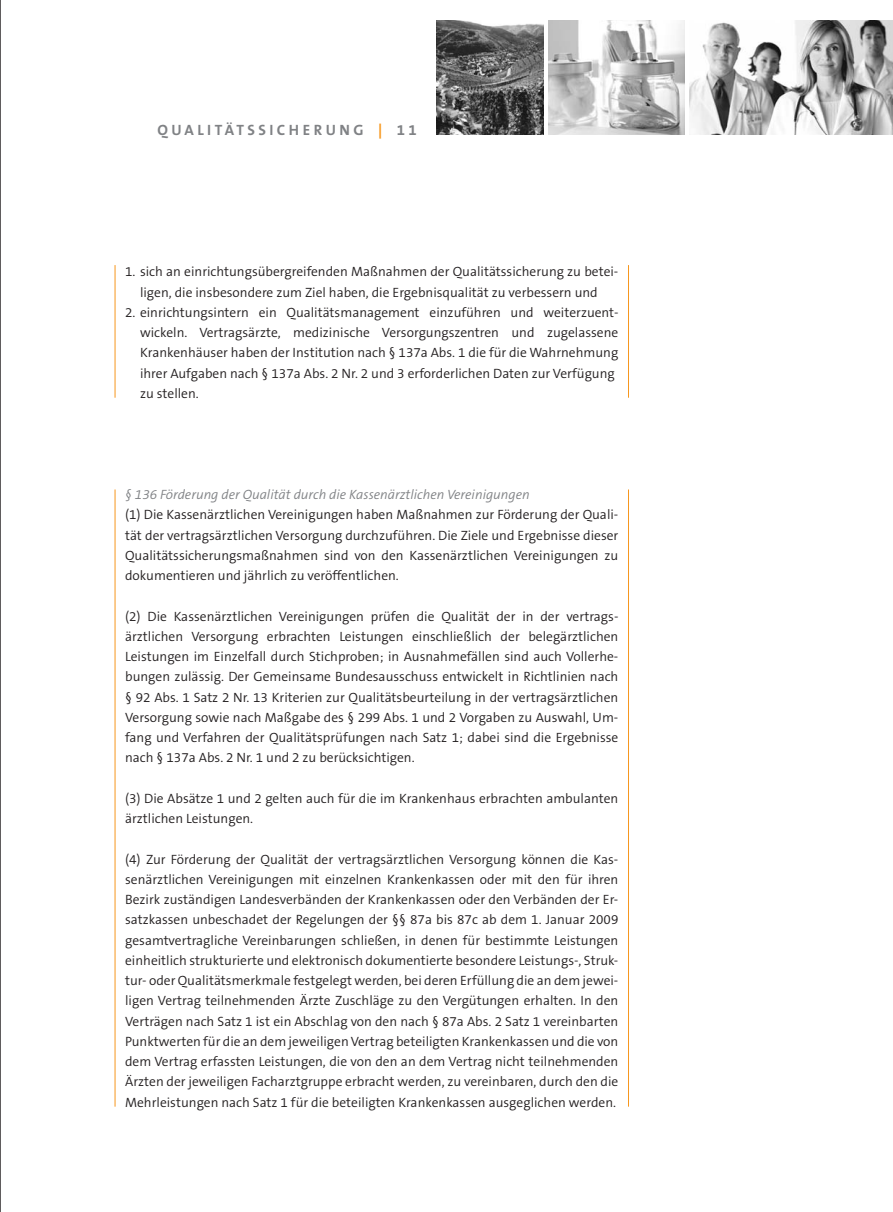
<style>
.page{position:relative;width:893px;height:1212px;background:#fff}
.page>*{position:absolute;margin:0;border:0;box-sizing:border-box;transform-origin:0 0}
.t1{font:700 15px "The Sans B7";letter-spacing:.23em;color:#808285}
.t2{font:300 13.5px/20.2px "The Sans B4";color:#231f20;text-align:justify}
.t3{font:italic 300 13.5px "The Sans B4";color:#808285}
.s1{color:#f7971d}
</style>
<div class="page">
<hr style="left:0;top:0;width:1px;height:1212px;background:#231f20">
<img style="left:690px;top:20px;width:203px;height:114px">
<img style="left:549px;top:20px;width:136px;height:114px">
<img style="left:437px;top:20px;width:106px;height:114px">
<hr style="left:115px;top:265px;width:1px;height:133px;background:#f7971d">
<hr style="left:628px;top:265px;width:1px;height:133px;background:#f7971d">
<hr style="left:115px;top:489px;width:1px;height:617px;background:#f7971d">
<hr style="left:628px;top:489px;width:1px;height:617px;background:#f7971d">
<p class="t1" style="left:157px;top:121px;width:261px">QUALITÄTSSICHERUNG <span class="s1">|</span> 11</p>
<p class="t2" style="left:125px;top:262px;width:495px;text-align:center">1. sich an einrichtungsübergreifenden Maßnahmen der Qualitätssicherung zu betei&shy;ligen, die insbesondere zum Ziel haben, die Ergebnisqualität zu verbessern und</p>
<p class="t2" style="left:140px;top:302px;width:480px;text-align:left;text-indent:-15px">2. einrichtungsintern ein Qualitätsmanagement einzuführen und weiterzuent&shy;wickeln. Vertragsärzte, medizinische Versorgungszentren und zugelassene Krankenhäuser haben der I nstitution nach § 137a Abs. 1 die für die Wahrnehmung ihrer Aufgaben nach § 137a Abs. 2 N r. 2 und 3 erforderlichen Daten zur Verfügung zu stellen.</p>
<p class="t3" style="left:125px;top:487px;width:406px">§ 136 Förderung der Qualität durch die Kassenärztlichen Vereinigungen</p>
<p class="t2" style="left:125px;top:505px;width:495px">(1) Die Kassenärztlichen Vereinigungen haben Maßnahmen zur Förderung der Quali&shy;tät der vertragsärztlichen Versorgung durchzuführen. Die Ziele und E rgebnisse dieser Qualitätssicherungsmaßnahmen sind von den Kassenärztlichen Vereinigungen zu dokumentieren und jährlich zu veröffentlichen.</p>
<p class="t2" style="left:125px;top:606px;width:495px">(2) Die Kassenärztlichen Vereinigungen prüfen die Qualität der in der vertrags&shy;ärztlichen Versorgung erbrachten Leistungen einschließlich der belegärztlichen Leistungen im Einzelfall durch Stichproben; in Ausnahmefällen sind auch Vollerhe&shy;bungen zulässig. Der Gemeinsame Bundesausschuss entwickelt in Richtlinien nach § 92 Abs. 1 Satz 2 N r. 13 Kriterien zur Qualitätsbeurteilung in der vertragsärztlichen Versorgung sowie nach Maßgabe des § 299 Abs. 1 und 2 Vorgaben zu Auswahl, U m&shy;fang und Verfahren der Qualitätsprüfungen nach Satz 1; dabei sind die E rgebnisse nach § 137a Abs. 2 N r. 1 und 2 zu berücksichtigen.</p>
<p class="t2" style="left:125px;top:788px;width:495px">(3) Die Absätze 1 und 2 gelten auch für die im Krankenhaus erbrachten ambulanten ärztlichen Leistungen.</p>
<p class="t2" style="left:125px;top:849px;width:495px">(4) Zur Förderung der Qualität der vertragsärztlichen Versorgung können die Kas&shy;senärztlichen Vereinigungen mit einzelnen Krankenkassen oder mit den für ihren Bezirk zuständigen Landesverbänden der Krankenkassen oder den Verbänden der Er&shy;satzkassen unbeschadet der Regelungen der §§ 87a bis 87c ab dem 1. Januar 2009 gesamtvertragliche Vereinbarungen schließen, in denen für bestimmte Leistungen einheitlich strukturierte und elektronisch dokumentierte besondere Leistungs-, Struk&shy;tur- oder Qualitätsmerkmale festgelegt werden, bei deren E rfüllung die an dem jewei&shy;ligen Vertrag teilnehmenden Ärzte Zuschläge zu den Vergütungen erhalten. I n den Verträgen nach Satz 1 ist ein Abschlag von den nach § 87a Abs. 2 Satz 1 vereinbarten Punktwerten für die an dem jeweiligen Vertrag beteiligten Krankenkassen und die von dem Vertrag erfassten Leistungen, die von den an dem Vertrag nicht teilnehmenden Ärzten der jeweiligen Facharztgruppe erbracht werden, zu vereinbaren, durch den die Mehrleistungen nach Satz 1 für die beteiligten Krankenkassen ausgeglichen werden.</p>
</div>
